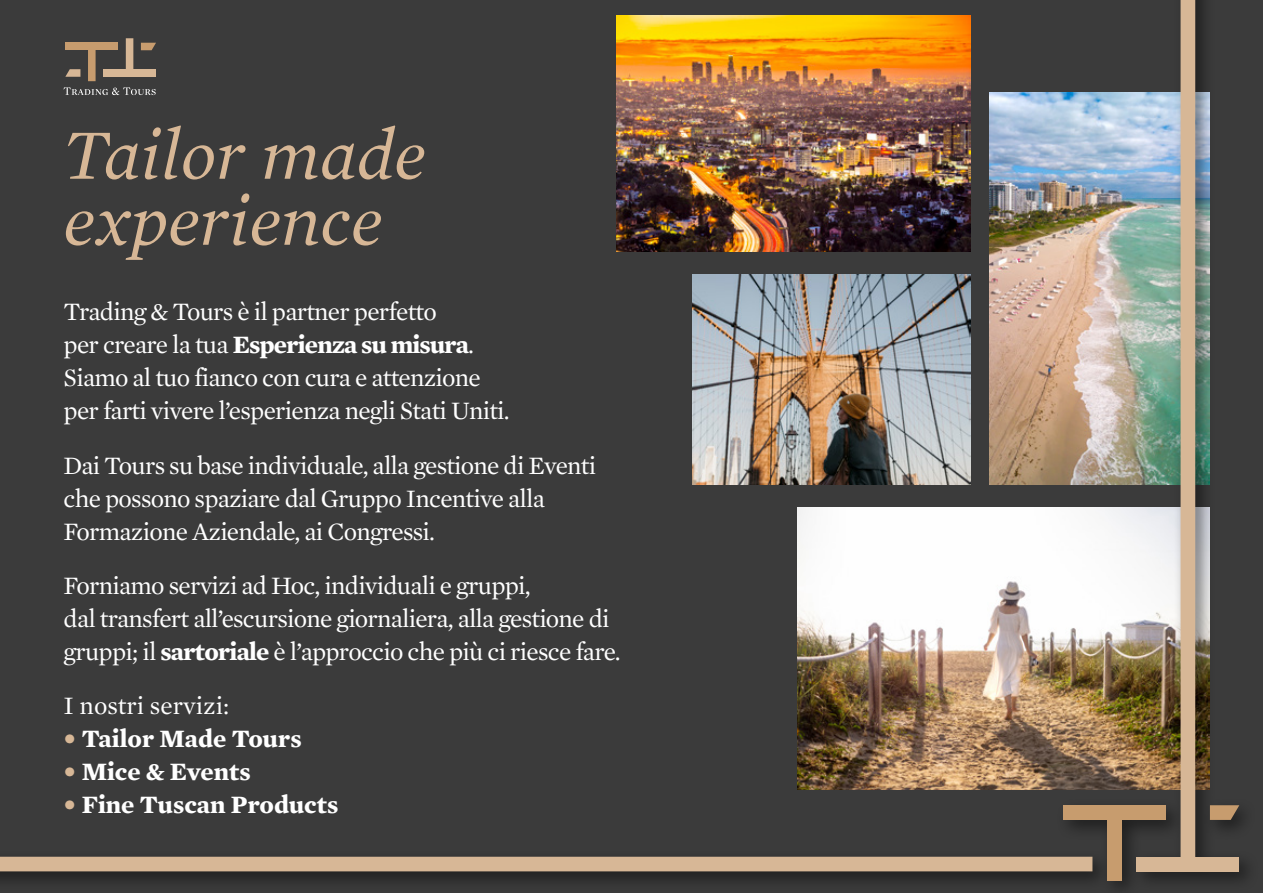
<style>
.page{position:relative;width:1263px;height:893px;background:#fff}
.page>*{position:absolute;margin:0;border:0;box-sizing:border-box;transform-origin:0 0}
.t1{font:italic 72px/66px "Mercury Text G1";color:#d7b796}
.t2{font:25.5px/33px "Mercury Text G1";letter-spacing:-.03em;color:#fff}
.t3{font:700 25.5px "Mercury Text G1";color:#fff}
.t4{font:25.5px "Mercury Text G1";color:#fff}
.s1{font-weight:700}
.s2{color:#d7b796}
</style>
<div class="page">
<div style="left:0;top:0;width:1259px;height:893px;background:#000;opacity:.5"></div>
<div style="left:1063px;top:805px;width:103px;height:15px;background:#c79c6e"></div>
<div style="left:1180px;top:0;width:15px;height:858px;background:#d7b796"></div>
<div style="left:1107px;top:816px;width:15px;height:64px;background:#c79c6e"></div>
<svg style="left:1210px;top:805px;width:29px;height:15px"></svg>
<div style="left:1136px;top:857px;width:103px;height:14px;background:#d7b796"></div>
<div style="left:0;top:857px;width:1092px;height:14px;background:#d7b796"></div>
<h1 class="t1" style="left:64px;top:122px;width:364px">Tailor made experience</h1>
<p class="t2" style="left:64px;top:295px;width:448px">Trading &amp; Tours è il partner perfetto<br>per creare la tua <span class="s1">Esperienza su misura</span>.<br>Siamo al tuo fianco con cura e attenzione per farti vivere l’esperienza negli Stati Uniti.</p>
<p class="t2" style="left:64px;top:449px;width:534px">Dai Tours su base individuale, alla gestione di Eventi che possono spaziare dal Gruppo Incentive alla<br>Formazione Aziendale, ai Congressi.</p>
<p class="t2" style="left:64px;top:569px;width:559px">Forniamo servizi ad Hoc, individuali e gruppi,<br>dal transfert all’escursione giornaliera, alla gestione di gruppi; il <span class="s1">sartoriale</span> è l’approccio che più ci riesce fare.</p>
<p class="t4" style="left:64px;top:690px;width:167px">I nostri servizi:</p>
<p class="t3" style="left:64px;top:723px;width:240px"><span class="s2">•</span> Tailor Made Tours</p>
<p class="t3" style="left:64px;top:756px;width:189px"><span class="s2">•</span> Mice &amp; Events</p>
<p class="t3" style="left:64px;top:789px;width:276px"><span class="s2">•</span> Fine Tuscan Products</p>
</div>
